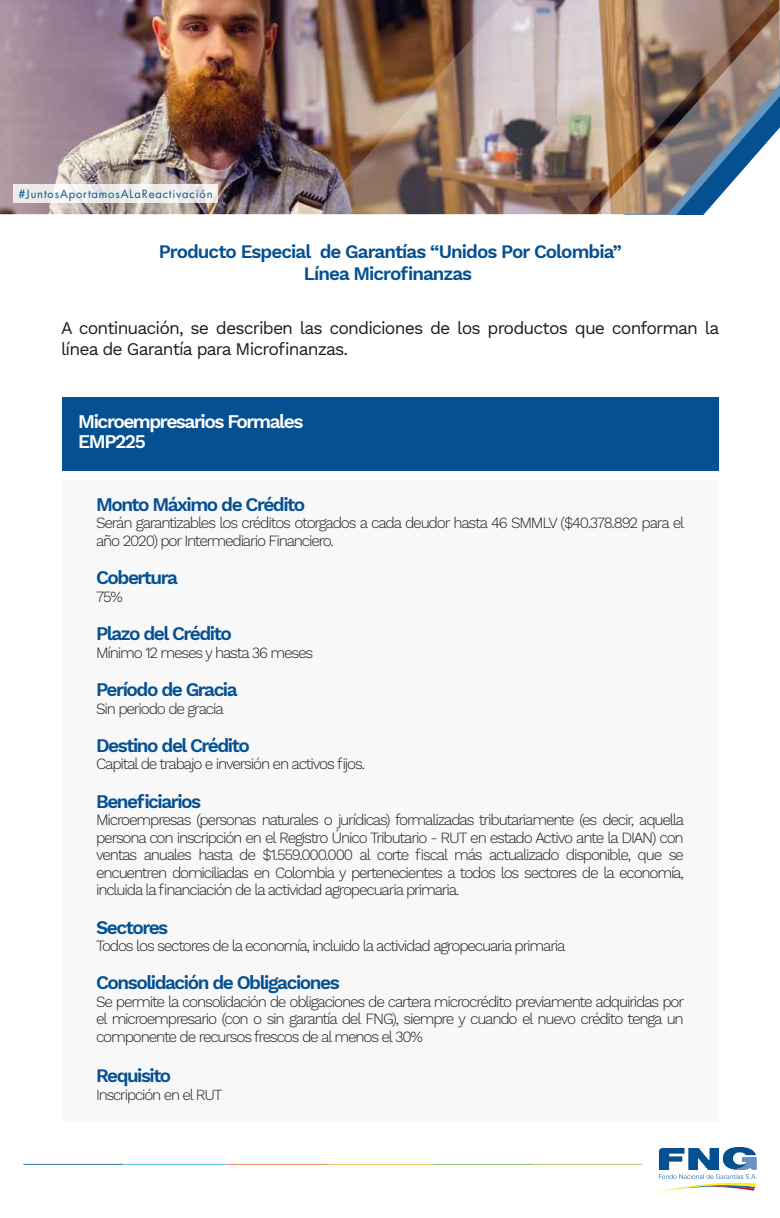
<style>
.page{position:relative;width:780px;height:1218px;background:#fff}
.page>*{position:absolute;margin:0;border:0;box-sizing:border-box;transform-origin:0 0}
.t1{font:600 19px "Work Sans";letter-spacing:-.08em;color:#045091}
.t2{font:600 19px/20.5px "Work Sans";letter-spacing:-.08em;color:#fff}
.t3{font:600 18.75px/22.5px "Work Sans";letter-spacing:-.05em;color:#045091;text-align:center}
.t4{font:600 18.75px "Work Sans";letter-spacing:-.08em;color:#045091}
.t5{font:17.5px/21px "Work Sans";letter-spacing:-.05em;color:#1d1d1b}
.t6{font:300 15.38px/17.4px "Work Sans";letter-spacing:-.08em;color:#1d1d1b;text-align:justify}
.t7{font:300 15.12px "Work Sans";letter-spacing:-.08em;color:#1d1d1b}
.t8{font:11.25px "Futura Std";letter-spacing:.075em;color:#005a92}
</style>
<div class="page">
<div style="left:62px;top:481px;width:655px;height:640px;background:#f8f8f8"></div>
<svg style="left:658px;top:1146px;width:98px;height:45px"></svg>
<svg style="left:23px;top:1163px;width:620px;height:1px"></svg>
<img style="left:0;top:0;width:225px;height:214px">
<img style="left:225px;top:0;width:554px;height:214px">
<div style="left:62px;top:397px;width:656px;height:74px;background:#045091"></div>
<svg style="left:14px;top:184px;width:204px;height:18px;fill:#efedec"></svg>
<p class="t8" style="left:19px;top:186px;width:195px">#JuntosAportamosALaReactivación</p>
<p class="t3" style="left:159px;top:241px;width:464px">Producto Especial de Garantías “Unidos Por Colombia”<br>Línea Microfinanzas</p>
<p class="t5" style="left:61px;top:318px;width:659px">A continuación, se describen las condiciones de los productos que conforman la línea de Garantía para Microfinanzas.</p>
<p class="t2" style="left:78px;top:412px;width:226px">Microempresarios Formales<br>EMP225</p>
<p class="t1" style="left:96px;top:493px;width:211px">Monto Máximo de Crédito</p>
<p class="t6" style="left:96px;top:515px;width:589px">Serán garantizables los créditos otorgados a cada deudor hasta 46 SMMLV ($40.378.892 para el año 2020) por Intermediario Financiero.</p>
<p class="t1" style="left:96px;top:566px;width:83px">Cobertura</p>
<p class="t6" style="left:96px;top:588px;width:28px">75%</p>
<p class="t1" style="left:96px;top:622px;width:137px">Plazo del Crédito</p>
<p class="t6" style="left:96px;top:644px;width:218px">Mínimo 12 meses y hasta 36 meses</p>
<p class="t1" style="left:96px;top:678px;width:143px">Período de Gracia</p>
<p class="t6" style="left:96px;top:700px;width:129px">Sin periodo de gracia</p>
<p class="t1" style="left:96px;top:734px;width:155px">Destino del Crédito</p>
<p class="t6" style="left:96px;top:756px;width:270px">Capital de trabajo e inversión en activos fijos.</p>
<p class="t1" style="left:96px;top:790px;width:107px">Beneficiarios</p>
<p class="t6" style="left:96px;top:812px;width:589px">Microempresas (personas naturales o jurídicas) formalizadas tributariamente (es decir, aquella persona con inscripción en el Registro Único Tributario - RUT en estado Activo ante la DIAN) con ventas anuales hasta de $1.559.000.000 al corte fiscal más actualizado disponible, que se encuentren domiciliadas en Colombia y pertenecientes a todos los sectores de la economía, incluida la financiación de la actividad agropecuaria primaria.</p>
<p class="t1" style="left:96px;top:915px;width:74px">Sectores</p>
<p class="t6" style="left:96px;top:937px;width:471px">Todos los sectores de la economía, incluido la actividad agropecuaria primaria</p>
<p class="t1" style="left:96px;top:971px;width:245px">Consolidación de Obligaciones</p>
<p class="t6" style="left:96px;top:993px;width:589px">Se permite la consolidación de obligaciones de cartera microcrédito previamente adquiridas por el microempresario (con o sin garantía del FNG), siempre y cuando el nuevo crédito tenga un componente de recursos frescos de al menos el 30%</p>
<p class="t4" style="left:96px;top:1064px;width:77px">Requisito</p>
<p class="t7" style="left:96px;top:1085px;width:128px">Inscripción en el RUT</p>
</div>
